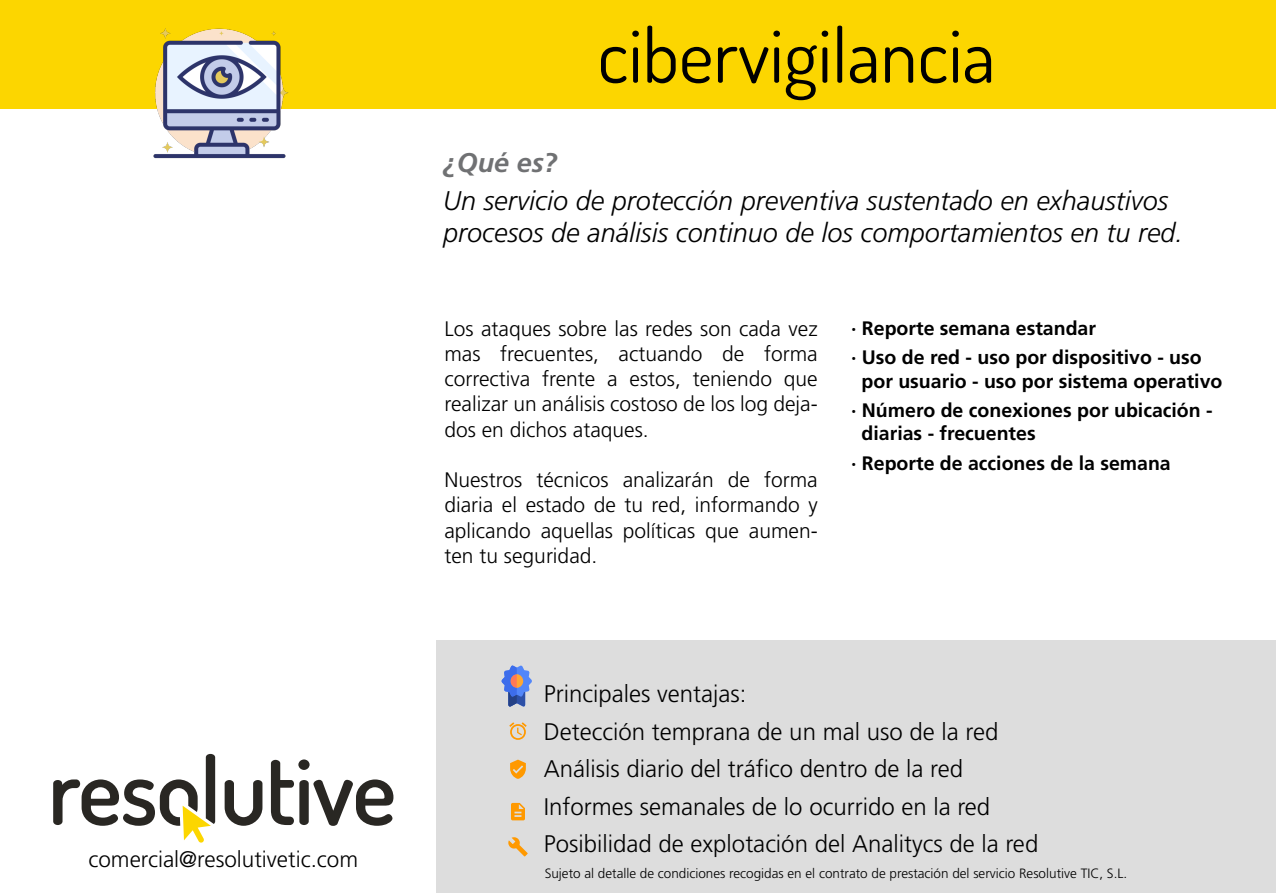
<style>
.page{position:relative;width:1276px;height:893px;background:#fff}
.page>*{position:absolute;margin:0;border:0;box-sizing:border-box;transform-origin:0 0}
.t1{font:75px "Dosis";color:#000}
.t2{font:italic 300 27px/32.4px "Frutiger";color:#000}
.t3{font:italic 700 27px "Frutiger";color:#707173}
.t4{font:300 24px/37.5px "Frutiger";color:#000}
.t5{font:300 22.5px "Frutiger";color:#000}
.t6{font:300 21px/25.2px "Frutiger";color:#000;text-align:justify}
.t7{font:700 19.5px/29.4px "Frutiger";color:#000}
.t8{font:300 13.5px "Frutiger";color:#000}
</style>
<div class="page">
<div style="left:437px;top:641px;width:839px;height:252px;background:#ddd"></div>
<svg style="left:501px;top:665px;width:31px;height:42px"></svg>
<svg style="left:225px;top:780px;width:37px;height:46px"></svg>
<svg style="left:271px;top:760px;width:122px;height:66px"></svg>
<svg style="left:53px;top:754px;width:162px;height:89px"></svg>
<div style="left:0;top:0;width:1276px;height:109px;background:#fcd600"></div>
<svg style="left:509px;top:722px;width:18px;height:18px"></svg>
<svg style="left:510px;top:760px;width:16px;height:19px"></svg>
<svg style="left:508px;top:837px;width:19px;height:19px"></svg>
<svg style="left:511px;top:803px;width:14px;height:17px"></svg>
<img style="left:153px;top:28px;width:135px;height:131px">
<p class="t5" style="left:88px;top:846px;width:271px">comercial@resolutivetic.com</p>
<h1 class="t1" style="left:597px;top:4px;width:399px">cibervigilancia</h1>
<p class="t3" style="left:443px;top:146px;width:116px">¿Qué es?</p>
<p class="t2" style="left:443px;top:185px;width:741px">Un servicio de protección preventiva sustentado en exhaustivos procesos de análisis continuo de los comportamientos en tu red.</p>
<p class="t6" style="left:444px;top:316px;width:375px">Los ataques sobre las redes son cada vez mas frecuentes, actuando de forma correctiva frente a estos, teniendo que realizar un análisis costoso de los log deja&shy;dos en dichos ataques.</p>
<p class="t6" style="left:444px;top:468px;width:375px">Nuestros técnicos analizarán de forma diaria el estado de tu red, informando y aplicando aquellas políticas que aumen&shy;ten tu seguridad.</p>
<p class="t7" style="left:851px;top:313px;width:352px">· Reporte semana estandar<br>· Uso de red - uso por dispositivo - uso</p>
<p class="t7" style="left:851px;top:366px;width:373px;text-align:center">por usuario - uso por sistema operativo<br>· Número de conexiones por ubicación -</p>
<p class="t7" style="left:851px;top:419px;width:321px;text-indent:10px">diarias - frecuentes<br>· Reporte de acciones de la semana</p>
<p class="t4" style="left:544px;top:676px;width:496px">Principales ventajas:<br>Detección temprana de un mal uso de la red Análisis diario del tráfico dentro de la red Informes semanales de lo ocurrido en la red Posibilidad de explotación del Analitycs de la red</p>
<p class="t8" style="left:544px;top:866px;width:584px">Sujeto al detalle de condiciones recogidas en el contrato de prestación del servicio Resolutive TIC, S.L.</p>
</div>
